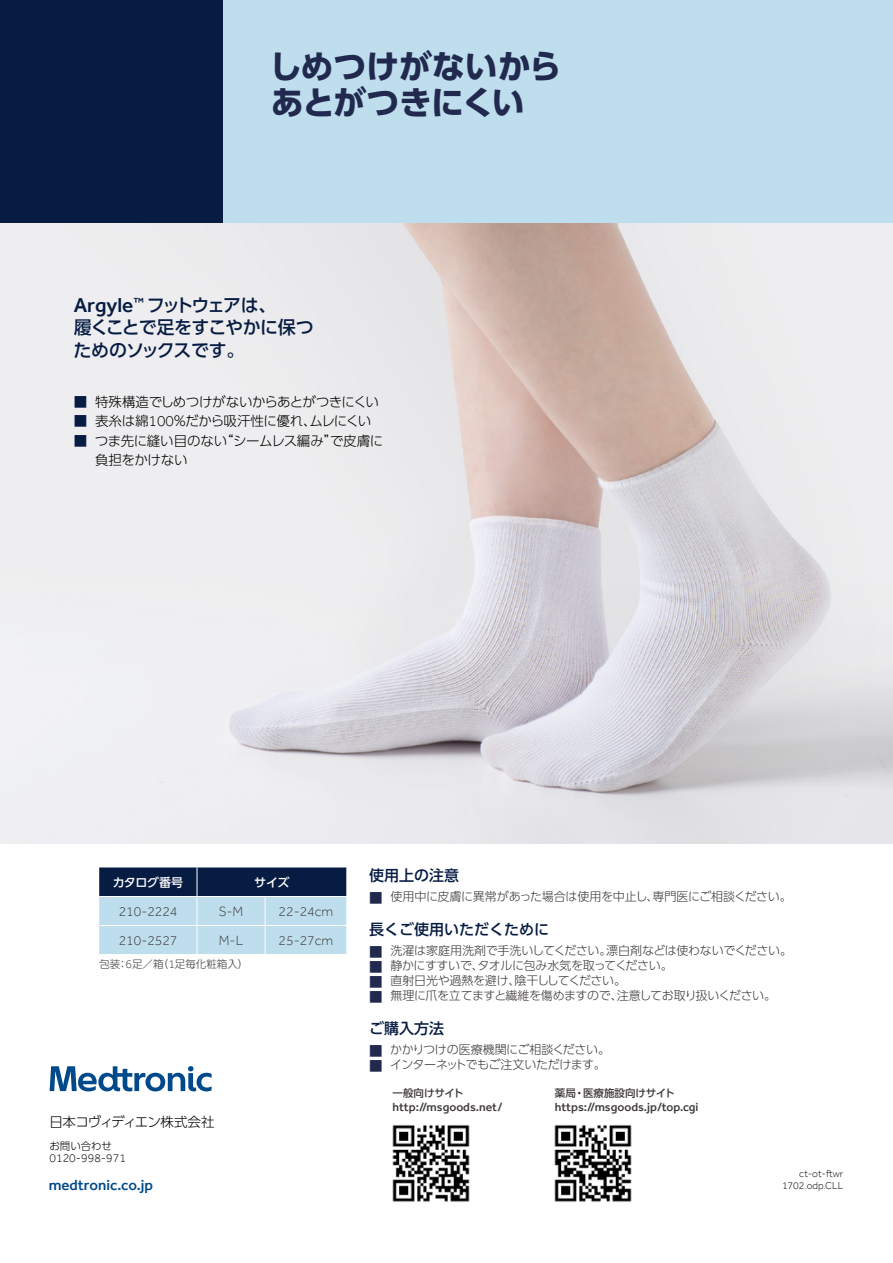
<style>
.page{position:relative;width:893px;height:1263px;background:#fff}
.page>*{position:absolute;margin:0;border:0;box-sizing:border-box;transform-origin:0 0}
.t1{font:700 33px/36px "UD Shin Go Pro";letter-spacing:-.015em;color:#212a4e}
.t2{font:500 18px/22.5px "UD Shin Go Pro";letter-spacing:-.06em;color:#071c43}
.t3{font:500 15px "UD Shin Go Pro";color:#071c43}
.t4{font:500 15px "Effra";color:#00498b}
.t5{font:300 13.8px "Effra";color:#3e3a39}
.t6{font:300 13.5px/19.5px "UD Shin Go Pro";letter-spacing:-.035em;color:#000}
.t7{font:500 12.15px "Effra";color:#3e3a39}
.t8{font:300 12.15px "Effra";color:#000}
.t9{font:300 12px "UD Shin Go Pro";letter-spacing:-.03em;color:#3e3a39}
.t10{font:500 12px "UD Shin Go Pro";letter-spacing:-.03em;color:#fff}
.t11{font:500 10.5px "UD Shin Go Pro";letter-spacing:-.01em;color:#3e3a39}
.t12{font:300 10.5px "UD Shin Go Pro";color:#3e3a39}
.t13{font:300 10.5px "UD Shin Go Pro";letter-spacing:-.01em;color:#000}
.t14{font:300 10.35px/12px "Effra";color:#000;text-align:right}
.s1{font-family:"Effra";font-size:20.7px}
.s2{color:#071c43}
.s3{font-family:"Effra";font-size:15.45px}
.s4{font-family:"Effra";font-size:12.15px}
.s5{font-size:13.5px;color:#212a4e}
</style>
<div class="page">
<img style="left:392px;top:1124px;width:78px;height:78px">
<div style="left:0;top:0;width:223px;height:223px;background:#071c43"></div>
<div style="left:223px;top:0;width:670px;height:223px;background:#bedded"></div>
<img style="left:0;top:223px;width:893px;height:620px">
<img style="left:554px;top:1124px;width:78px;height:78px">
<svg style="left:99px;top:867px;width:248px;height:87px;background:#859fb6"></svg>
<svg style="left:50px;top:1066px;width:162px;height:25px"></svg>
<h1 class="t1" style="left:269px;top:47px;width:294px">しめつけがないからあとがつきにくい</h1>
<h2 class="t2" style="left:74px;top:293px;width:242px"><span class="s1">Argyle</span><sup>™</sup> フットウェアは、<br>履くことで足をすこやかに保つためのソックスです。</h2>
<p class="t6" style="left:74px;top:391px;width:307px"><span class="s2">■</span> 特殊構造でしめつけがないからあとがつきにくい</p>
<p class="t6" style="left:74px;top:411px;width:299px"><span class="s2">■</span> 表糸は綿<span class="s3">100</span>％だから吸汗性に優れ、ムレにくい</p>
<p class="t6" style="left:95px;top:430px;width:290px;text-indent:-21px"><span class="s2">■</span> つま先に縫い目のない“シームレス編み”で皮膚に負担をかけない</p>
<p class="t10" style="left:113px;top:872px;width:72px">カタログ番号</p>
<p class="t10" style="left:254px;top:872px;width:37px">サイズ</p>
<p class="t5" style="left:119px;top:903px;width:60px">210-2224</p>
<p class="t5" style="left:219px;top:903px;width:26px">S-M</p>
<p class="t5" style="left:279px;top:903px;width:56px">22-24cm</p>
<p class="t5" style="left:119px;top:932px;width:60px">210-2527</p>
<p class="t5" style="left:219px;top:932px;width:26px">M-L</p>
<p class="t5" style="left:279px;top:932px;width:56px">25-27cm</p>
<p class="t12" style="left:99px;top:956px;width:151px">包装：<span class="s4">6</span>足／箱（<span class="s4">1</span>足毎化粧箱入）</p>
<p class="t6" style="left:49px;top:1112px;width:167px">日本コヴィディエン株式会社</p>
<p class="t13" style="left:49px;top:1137px;width:64px">お問い合わせ</p>
<p class="t8" style="left:50px;top:1151px;width:78px">0120-998-971</p>
<p class="t4" style="left:49px;top:1176px;width:106px">medtronic.co.jp</p>
<p class="t3" style="left:369px;top:863px;width:91px">使用上の注意</p>
<p class="t9" style="left:369px;top:887px;width:424px"><span class="s5">■</span> 使用中に皮膚に異常があった場合は使用を中止し、専門医にご相談ください。</p>
<p class="t3" style="left:369px;top:917px;width:181px">長くご使用いただくために</p>
<p class="t9" style="left:369px;top:941px;width:424px"><span class="s5">■</span> 洗濯は家庭用洗剤で手洗いしてください。漂白剤などは使わないでください。</p>
<p class="t9" style="left:369px;top:956px;width:305px"><span class="s5">■</span> 静かにすすいで、タオルに包み水気を取ってください。</p>
<p class="t9" style="left:369px;top:971px;width:259px"><span class="s5">■</span> 直射日光や過熱を避け、陰干ししてください。</p>
<p class="t9" style="left:369px;top:986px;width:409px"><span class="s5">■</span> 無理に爪を立てますと繊維を傷めますので、注意してお取り扱いください。</p>
<p class="t3" style="left:369px;top:1016px;width:76px">ご購入方法</p>
<p class="t9" style="left:369px;top:1040px;width:242px"><span class="s5">■</span> かかりつけの医療機関にご相談ください。</p>
<p class="t9" style="left:369px;top:1055px;width:238px"><span class="s5">■</span> インターネットでもご注文いただけます。</p>
<p class="t11" style="left:393px;top:1085px;width:72px">一般向けサイト</p>
<p class="t7" style="left:393px;top:1099px;width:111px">http://msgoods.net/</p>
<p class="t11" style="left:555px;top:1085px;width:122px">薬局・医療施設向けサイト</p>
<p class="t7" style="left:555px;top:1099px;width:145px">https://msgoods.jp/top.cgi</p>
<p class="t14" style="left:782px;top:1167px;width:63px">ct-ot-ftwr<br>1702.odp.CLL</p>
</div>
